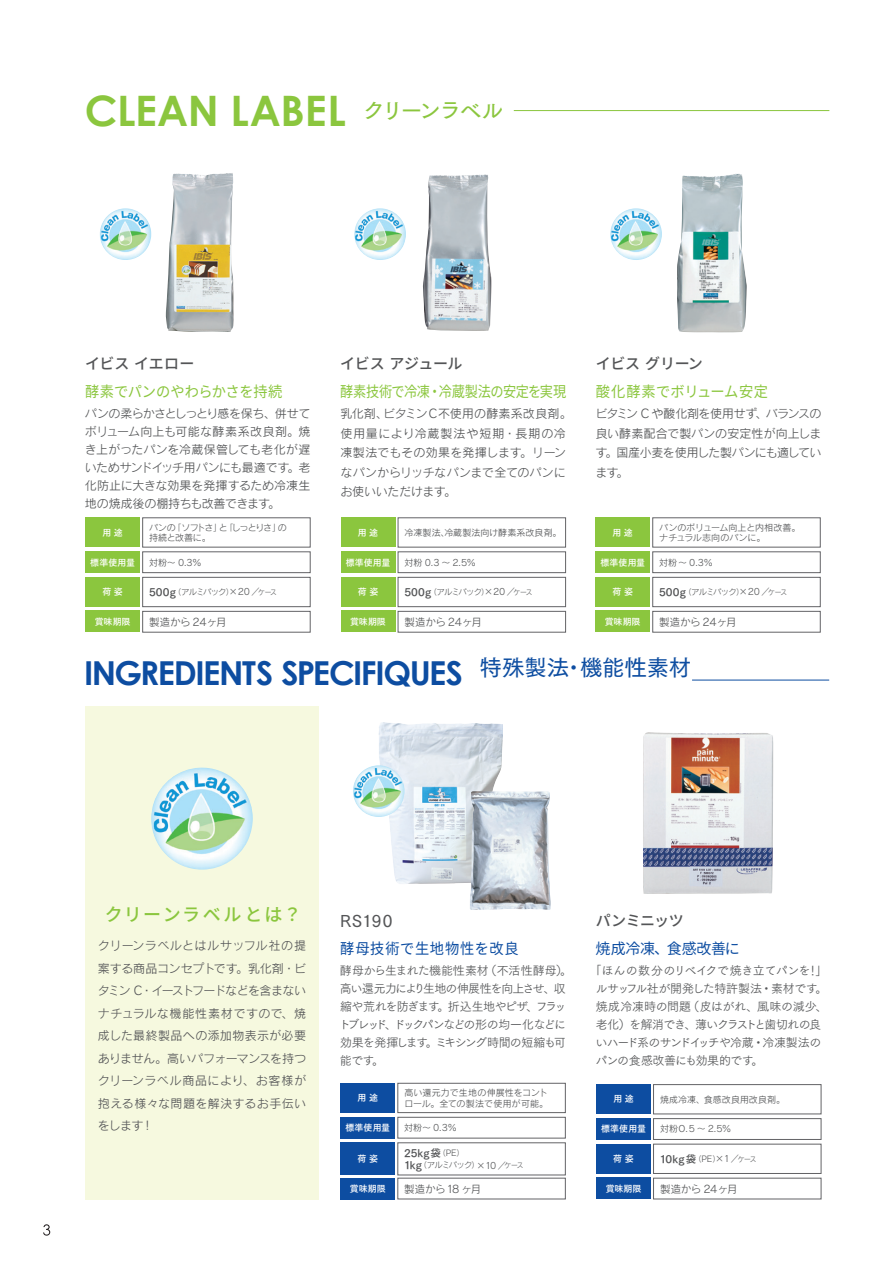
<style>
.page{position:relative;width:893px;height:1263px;background:#fff}
.page>*{position:absolute;margin:0;border:0;box-sizing:border-box;transform-origin:0 0}
.t1{font:700 42px "Century Gothic";letter-spacing:-.005em;color:#8bc63e}
.t2{font:700 33px "Century Gothic";letter-spacing:-.045em;color:#0d4da1}
.t3{font:500 18px "Source Han Sans JP";letter-spacing:.1em;color:#8bc63e}
.t4{font:16.5px "Tsuku Go Pro D";letter-spacing:.035em;color:#545557}
.t5{font:500 15px "Source Han Sans JP";letter-spacing:-.03em;color:#545557}
.t6{font:15px "Source Han Sans JP";letter-spacing:-.015em;color:#8bc63e;scale:.88 1}
.t7{font:15px "Source Han Sans JP";letter-spacing:-.015em;color:#8bc63e;scale:.95 1}
.t8{font:15px "Source Han Sans JP";letter-spacing:.05em;color:#0d4da1;scale:.95 1}
.t9{font:15px "Source Han Sans JP";letter-spacing:.025em;color:#8bc63e;scale:.95 1}
.t10{font:15px "Source Han Sans JP";letter-spacing:-.02em;color:#0d4da1}
.t11{font:12px/22.5px "Rodin Pro M";letter-spacing:-.01em;color:#545557;text-align:justify}
.t12{font:12px/18px "Tsuku Go Pr 5 R";letter-spacing:-.06em;color:#545557}
.t13{font:12px/18px "Tsuku Go Pr 5 R";letter-spacing:-.08em;color:#545557}
.t14{font:10.5px "Rodin Pro M";letter-spacing:-.03em;color:#545557}
.t15{font:10.5px "Tsuku Go Pro B";letter-spacing:.015em;color:#545557}
.t16{font:9px/10.5px "Rodin Pro M";color:#545557}
.t17{font:9px "Tsuku Go Pro B";color:#fff}
.t18{font:9px/10.5px "Rodin Pro M";letter-spacing:-.075em;color:#545557}
.t19{font:8.25px "Rodin Pro M";letter-spacing:-.1em;color:#545557}
.s1{font-family:"Tsuku Go Pro B";font-size:10.5px}
.s2{font-size:9px}
.s3{font-size:7.5px}
.s4{font-family:"Rodin Pro M";font-size:8.25px}
.s5{font-family:"Rodin Pro M";font-size:9px}
.s6{font-family:"Rodin Pro M";font-size:7.5px}
</style>
<div class="page">
<div style="left:85px;top:706px;width:234px;height:494px;background:#f6f9df"></div>
<hr style="left:514px;top:110px;width:315px;height:1px;background:#8bc63e">
<img style="left:677px;top:173px;width:70px;height:160px">
<img style="left:166px;top:173px;width:68px;height:159px">
<img style="left:423px;top:174px;width:69px;height:157px">
<hr style="left:692px;top:680px;width:137px;height:1px;background:#0d4da1">
<img style="left:643px;top:732px;width:130px;height:162px">
<img style="left:379px;top:722px;width:124px;height:162px">
<img style="left:470px;top:791px;width:80px;height:119px">
<svg style="left:43px;top:1224px;width:7px;height:11px"></svg>
<img style="left:100px;top:208px;width:51px;height:52px">
<img style="left:354px;top:208px;width:52px;height:52px">
<img style="left:610px;top:208px;width:52px;height:52px">
<img style="left:353px;top:765px;width:52px;height:52px">
<img style="left:151px;top:768px;width:102px;height:101px">
<div style="left:85px;top:518px;width:55px;height:29px;background:#8bc63e"></div>
<div style="left:340px;top:1083px;width:55px;height:29px;background:#0d4da1"></div>
<div style="left:341px;top:518px;width:54px;height:29px;background:#8bc63e"></div>
<div style="left:596px;top:1084px;width:55px;height:30px;background:#0d4da1"></div>
<div style="left:595px;top:518px;width:55px;height:29px;background:#8bc63e"></div>
<div style="left:85px;top:552px;width:55px;height:21px;background:#8bc63e"></div>
<div style="left:340px;top:1117px;width:55px;height:21px;background:#0d4da1"></div>
<div style="left:341px;top:552px;width:54px;height:21px;background:#8bc63e"></div>
<div style="left:596px;top:1118px;width:55px;height:22px;background:#0d4da1"></div>
<div style="left:595px;top:552px;width:55px;height:21px;background:#8bc63e"></div>
<div style="left:85px;top:611px;width:55px;height:21px;background:#8bc63e"></div>
<div style="left:340px;top:1178px;width:55px;height:21px;background:#0d4da1"></div>
<div style="left:341px;top:611px;width:54px;height:21px;background:#8bc63e"></div>
<div style="left:596px;top:1177px;width:55px;height:22px;background:#0d4da1"></div>
<div style="left:595px;top:611px;width:55px;height:21px;background:#8bc63e"></div>
<div style="left:85px;top:577px;width:55px;height:29px;background:#8bc63e"></div>
<div style="left:340px;top:1142px;width:55px;height:33px;background:#0d4da1"></div>
<div style="left:341px;top:577px;width:54px;height:29px;background:#8bc63e"></div>
<div style="left:596px;top:1144px;width:55px;height:29px;background:#0d4da1"></div>
<div style="left:595px;top:577px;width:55px;height:29px;background:#8bc63e"></div>
<div style="left:398px;top:1083px;width:168px;height:30px;border:1px solid #636366"></div>
<div style="left:653px;top:1084px;width:168px;height:30px;border:1px solid #636366"></div>
<div style="left:142px;top:552px;width:168px;height:21px;border:1px solid #636366"></div>
<div style="left:398px;top:1117px;width:168px;height:21px;border:1px solid #636366"></div>
<div style="left:398px;top:552px;width:168px;height:21px;border:1px solid #636366"></div>
<div style="left:653px;top:1118px;width:168px;height:22px;border:1px solid #636366"></div>
<div style="left:652px;top:552px;width:168px;height:21px;border:1px solid #636366"></div>
<div style="left:142px;top:577px;width:168px;height:30px;border:1px solid #636366"></div>
<div style="left:398px;top:1142px;width:168px;height:33px;border:1px solid #636366"></div>
<div style="left:398px;top:577px;width:168px;height:30px;border:1px solid #636366"></div>
<div style="left:653px;top:1144px;width:168px;height:30px;border:1px solid #636366"></div>
<div style="left:652px;top:577px;width:168px;height:30px;border:1px solid #636366"></div>
<div style="left:142px;top:611px;width:168px;height:21px;border:1px solid #636366"></div>
<div style="left:398px;top:1178px;width:168px;height:21px;border:1px solid #636366"></div>
<div style="left:398px;top:611px;width:168px;height:21px;border:1px solid #636366"></div>
<div style="left:653px;top:1178px;width:168px;height:21px;border:1px solid #636366"></div>
<div style="left:652px;top:611px;width:168px;height:21px;border:1px solid #636366"></div>
<h1 class="t1" style="left:85px;top:79px;width:420px">CLEAN LABEL <sup>クリーンラベル</sup></h1>
<p class="t5" style="left:85px;top:355px;width:111px">イビス イエロー</p>
<p class="t5" style="left:340px;top:355px;width:124px">イビス アジュール</p>
<p class="t5" style="left:596px;top:355px;width:109px">イビス グリーン</p>
<p class="t7" style="left:85px;top:383px;width:209px">酵素でパンのやわらかさを持続</p>
<p class="t6" style="left:340px;top:383px;width:258px">酵素技術で冷凍・冷蔵製法の安定を実現</p>
<p class="t9" style="left:596px;top:383px;width:183px">酸化酵素でボリューム安定</p>
<p class="t11" style="left:85px;top:404px;width:227px;line-height:18px">パンの柔らかさとしっとり感を保ち、併せてボリューム向上も可能な酵素系改良剤。焼き上がったパンを冷蔵保管しても老化が遅いためサンドイッチ用パンにも最適です。老化防止に大きな効果を発揮するため冷凍生地の焼成後の棚持ちも改善できます。</p>
<p class="t11" style="left:340px;top:403px;width:233px;line-height:19.5px;text-align:left">乳化剤、ビタミンＣ不使用の酵素系改良剤。使用量により冷蔵製法や短期・長期の冷凍製法でもその効果を発揮します。リーンなパンからリッチなパンまで全てのパンにお使いいただけます。</p>
<p class="t11" style="left:595px;top:403px;width:228px;line-height:19.5px">ビタミン C や酸化剤を使用せず、バランスの良い酵素配合で製パンの安定性が向上します。国産小麦を使用した製パンにも適しています。</p>
<p class="t17" style="left:102px;top:524px;width:22px">用 途</p>
<p class="t18" style="left:149px;top:522px;width:139px">パンの「ソフトさ」と「しっとりさ」の持続と改善に。</p>
<p class="t17" style="left:358px;top:524px;width:22px">用 途</p>
<p class="t16" style="left:405px;top:527px;width:159px">冷凍製法、冷蔵製法向け酵素系改良剤。</p>
<p class="t17" style="left:612px;top:524px;width:22px">用 途</p>
<p class="t16" style="left:659px;top:522px;width:143px">パンのボリューム向上と内相改善。ナチュラル志向のパンに。</p>
<p class="t17" style="left:90px;top:554px;width:46px">標準使用量</p>
<p class="t16" style="left:149px;top:557px;width:54px">対粉～ 0.3％</p>
<p class="t17" style="left:346px;top:554px;width:46px">標準使用量</p>
<p class="t16" style="left:405px;top:557px;width:73px">対粉 0.3 ～ 2.5％</p>
<p class="t17" style="left:600px;top:554px;width:46px">標準使用量</p>
<p class="t16" style="left:659px;top:557px;width:55px">対粉～ 0.3％</p>
<p class="t17" style="left:102px;top:584px;width:22px">荷 姿</p>
<p class="t19" style="left:149px;top:587px;width:129px"><span class="s1">500g</span>（アルミパック）<span class="s2">×20 ／</span><span class="s3">ケース</span></p>
<p class="t17" style="left:358px;top:584px;width:22px">荷 姿</p>
<p class="t19" style="left:404px;top:587px;width:129px"><span class="s1">500g</span>（アルミパック）<span class="s2">×20 ／</span><span class="s3">ケース</span></p>
<p class="t17" style="left:612px;top:584px;width:22px">荷 姿</p>
<p class="t19" style="left:659px;top:587px;width:129px"><span class="s1">500g</span>（アルミパック）<span class="s2">×20 ／</span><span class="s3">ケース</span></p>
<p class="t17" style="left:95px;top:613px;width:37px">賞味期限</p>
<p class="t14" style="left:149px;top:615px;width:79px">製造から 24ヶ月</p>
<p class="t17" style="left:350px;top:613px;width:37px">賞味期限</p>
<p class="t14" style="left:404px;top:615px;width:79px">製造から 24ヶ月</p>
<p class="t17" style="left:605px;top:613px;width:37px">賞味期限</p>
<p class="t14" style="left:659px;top:615px;width:79px">製造から 24ヶ月</p>
<h2 class="t2" style="left:84px;top:648px;width:608px">INGREDIENTS SPECIFIQUES <sup>特殊製法</sup><sup>・</sup><sup>機能性素材</sup></h2>
<h3 class="t3" style="left:105px;top:904px;width:198px">クリーンラベルとは？</h3>
<p class="t11" style="left:98px;top:934px;width:210px">クリーンラベルとはルサッフル社の提案する商品コンセプトです。乳化剤・ビタミン C・イーストフードなどを含まないナチュラルな機能性素材ですので、焼成した最終製品への添加物表示が必要ありません。高いパフォーマンスを持つクリーンラベル商品により、お客様が抱える様々な問題を解決するお手伝いをします！</p>
<h3 class="t4" style="left:340px;top:907px;width:54px">RS190</h3>
<p class="t5" style="left:596px;top:912px;width:89px">パンミニッツ</p>
<p class="t8" style="left:340px;top:940px;width:190px">酵母技術で生地物性を改良</p>
<p class="t10" style="left:596px;top:940px;width:146px">焼成冷凍、食感改善に</p>
<p class="t13" style="left:339px;top:960px;width:235px">酵母から生まれた機能性素材（不活性酵母）。高い還元力により生地の伸展性を向上させ、収縮や荒れを防ぎます。折込生地やピザ、フラットブレッド、ドックパンなどの形の均一化などに効果を発揮します。ミキシング時間の短縮も可能です。</p>
<p class="t12" style="left:595px;top:960px;width:234px;text-indent:-6px">「ほんの数分のリベイクで焼き立てパンを！」ルサッフル社が開発した特許製法・素材です。焼成冷凍時の問題（皮はがれ、風味の減少、老化）を解消でき、薄いクラストと歯切れの良いハード系のサンドイッチや冷蔵・冷凍製法のパンの食感改善にも効果的です。</p>
<p class="t17" style="left:358px;top:1090px;width:22px">用 途</p>
<p class="t16" style="left:404px;top:1087px;width:145px">高い還元力で生地の伸展性をコントロール。全ての製法で使用が可能。</p>
<p class="t17" style="left:613px;top:1091px;width:22px">用 途</p>
<p class="t16" style="left:660px;top:1094px;width:127px">焼成冷凍、食感改良用改良剤。</p>
<p class="t17" style="left:345px;top:1120px;width:46px">標準使用量</p>
<p class="t16" style="left:404px;top:1122px;width:54px">対粉～ 0.3％</p>
<p class="t17" style="left:601px;top:1121px;width:46px">標準使用量</p>
<p class="t16" style="left:660px;top:1123px;width:73px">対粉０．5 ～ 2.5％</p>
<p class="t17" style="left:358px;top:1151px;width:22px">荷 姿</p>
<p class="t15" style="left:404px;top:1143px;width:62px">25kg袋<span class="s4">（PE）</span></p>
<p class="t19" style="left:404px;top:1160px;width:121px"><span class="s1">1kg</span>（アルミパック）<span class="s2">×10 ／</span><span class="s3">ケース</span></p>
<p class="t17" style="left:613px;top:1151px;width:22px">荷 姿</p>
<p class="t15" style="left:660px;top:1150px;width:98px">10kg袋<span class="s4">（PE）</span><span class="s5">×1／</span><span class="s6">ケース</span></p>
<p class="t17" style="left:350px;top:1181px;width:37px">賞味期限</p>
<p class="t14" style="left:404px;top:1182px;width:79px">製造から18 ヶ月</p>
<p class="t17" style="left:606px;top:1180px;width:37px">賞味期限</p>
<p class="t14" style="left:660px;top:1182px;width:79px">製造から 24ヶ月</p>
</div>
